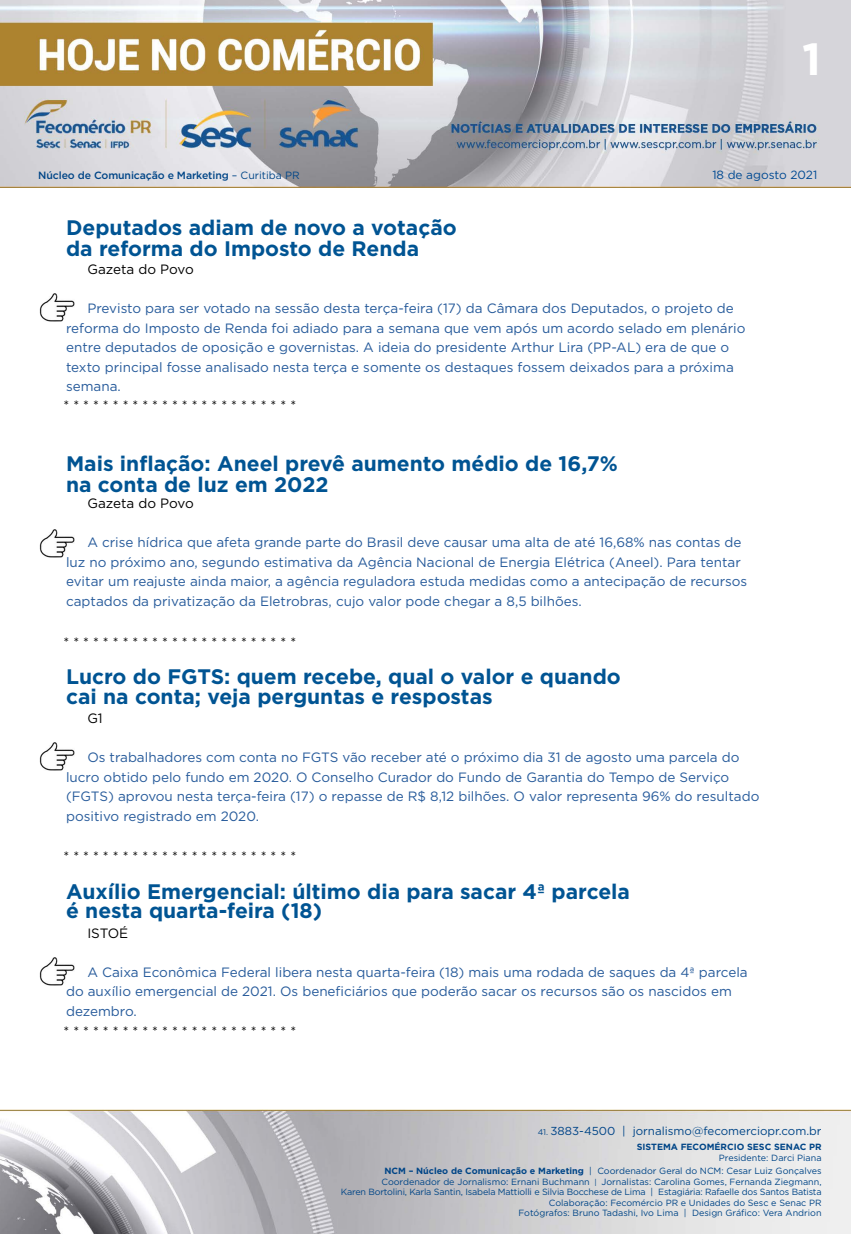
<style>
.page{position:relative;width:851px;height:1234px;background:#fff}
.page>*{position:absolute;margin:0;border:0;box-sizing:border-box;transform-origin:0 0}
.t1{font:700 45px "Gotham";color:#fff}
.t2{font:700 21px/21px "Gotham";color:#005493}
.t3{font:13.5px/19.5px "Gotham";color:#275b9b}
.t4{font:13.5px "Gotham";color:#000}
.t5{font:11.85px "Gotham";color:#004a93}
.t6{font:11.55px "Gotham";color:#004587}
.t7{font:500 10.5px "Gotham";letter-spacing:-.01em;color:#004587}
.t8{font:9px/10.5px "Gotham";color:#004587;text-align:right}
.t9{font:700 9px "Gotham";color:#004587}
.s1{font-weight:400}
.s2{font-size:8.25px}
.s3{font-weight:700}
.s4{font-size:7.65px}
</style>
<div class="page">
<img style="left:0;top:0;width:850px;height:188px">
<img style="left:0;top:1109px;width:850px;height:124px">
<img style="left:39px;top:294px;width:36px;height:27px">
<img style="left:39px;top:529px;width:36px;height:28px">
<img style="left:39px;top:957px;width:36px;height:28px">
<img style="left:39px;top:742px;width:36px;height:28px">
<h1 class="t1" style="left:802px;top:29px;width:20px">1</h1>
<p class="t7" style="left:38px;top:168px;width:263px">Núcleo de Comunicação e Marketing <span class="s1">– Curitiba PR</span></p>
<p class="t5" style="left:712px;top:167px;width:106px">18 de agosto 2021</p>
<h2 class="t2" style="left:66px;top:217px;width:392px">Deputados adiam de novo a votação da reforma do Imposto de Renda</h2>
<p class="t4" style="left:87px;top:261px;width:108px">Gazeta do Povo</p>
<p class="t3" style="left:66px;top:298px;width:680px;text-indent:21px">Previsto para ser votado na sessão desta terça-feira (17) da Câmara dos Deputados, o projeto de reforma do Imposto de Renda foi adiado para a semana que vem após um acordo selado em plenário entre deputados de oposição e governistas. A ideia do presidente Arthur Lira (PP-AL) era de que o texto principal fosse analisado nesta terça e somente os destaques fossem deixados para a próxima semana.</p>
<p class="t4" style="left:63px;top:396px;width:234px">* * * * * * * * * * * * * * * * * * * * * * * *</p>
<h2 class="t2" style="left:66px;top:452px;width:553px">Mais inflação: Aneel prevê aumento médio de 16,7% na conta de luz em 2022</h2>
<p class="t4" style="left:87px;top:495px;width:108px">Gazeta do Povo</p>
<p class="t3" style="left:66px;top:532px;width:682px;text-indent:21px">A crise hídrica que afeta grande parte do Brasil deve causar uma alta de até 16,68% nas contas de luz no próximo ano, segundo estimativa da Agência Nacional de Energia Elétrica (Aneel). Para tentar evitar um reajuste ainda maior, a agência reguladora estuda medidas como a antecipação de recursos captados da privatização da Eletrobras, cujo valor pode chegar a 8,5 bilhões.</p>
<p class="t4" style="left:63px;top:633px;width:234px">* * * * * * * * * * * * * * * * * * * * * * * *</p>
<h2 class="t2" style="left:66px;top:666px;width:556px;line-height:19.5px">Lucro do FGTS: quem recebe, qual o valor e quando cai na conta; veja perguntas e respostas</h2>
<p class="t4" style="left:87px;top:709px;width:17px">G1</p>
<p class="t3" style="left:66px;top:747px;width:694px;text-indent:21px">Os trabalhadores com conta no FGTS vão receber até o próximo dia 31 de agosto uma parcela do lucro obtido pelo fundo em 2020. O Conselho Curador do Fundo de Garantia do Tempo de Serviço (FGTS) aprovou nesta terça-feira (17) o repasse de R$ 8,12 bilhões. O valor representa 96% do resultado positivo registrado em 2020.</p>
<p class="t4" style="left:63px;top:847px;width:234px">* * * * * * * * * * * * * * * * * * * * * * * *</p>
<h2 class="t2" style="left:66px;top:881px;width:565px;line-height:19.5px">Auxílio Emergencial: último dia para sacar 4ª parcela é nesta quarta-feira (18)</h2>
<p class="t4" style="left:87px;top:924px;width:42px">ISTOÉ</p>
<p class="t3" style="left:66px;top:961px;width:683px;text-indent:21px">A Caixa Econômica Federal libera nesta quarta-feira (18) mais uma rodada de saques da 4ª parcela do auxílio emergencial de 2021. Os beneficiários que poderão sacar os recursos são os nascidos em dezembro.</p>
<p class="t4" style="left:63px;top:1022px;width:234px">* * * * * * * * * * * * * * * * * * * * * * * *</p>
<p class="t6" style="left:537px;top:1123px;width:285px"><span class="s2">41.</span> 3883-4500 | jornalismo@fecomerciopr.com.br</p>
<p class="t9" style="left:636px;top:1140px;width:186px">SISTEMA FECOMÉRCIO SESC SENAC PR</p>
<p class="t8" style="left:384px;top:1150px;width:438px;line-height:13.5px">Presidente: Darci Piana<br><span class="s3">NCM – Núcleo de Comunicação e Marketing</span> | Coordenador Geral do NCM: Cesar Luiz Gonçalves</p>
<p class="t8" style="left:341px;top:1175px;width:482px">Coordenador de Jornalismo: Ernani Buchmann <span class="s4">|</span> Jornalistas: Carolina Gomes, Fernanda Ziegmann,<br>Karen Bortolini, Karla Santin, Isabela Mattiolli e Silvia Bocchese de Lima | Estagiária: Rafaelle dos Santos Batista Colaboração: Fecomércio PR e Unidades do Sesc e Senac PR<br>Fotógrafos: Bruno Tadashi, Ivo Lima | Design Gráfico: Vera Andrion</p>
</div>
